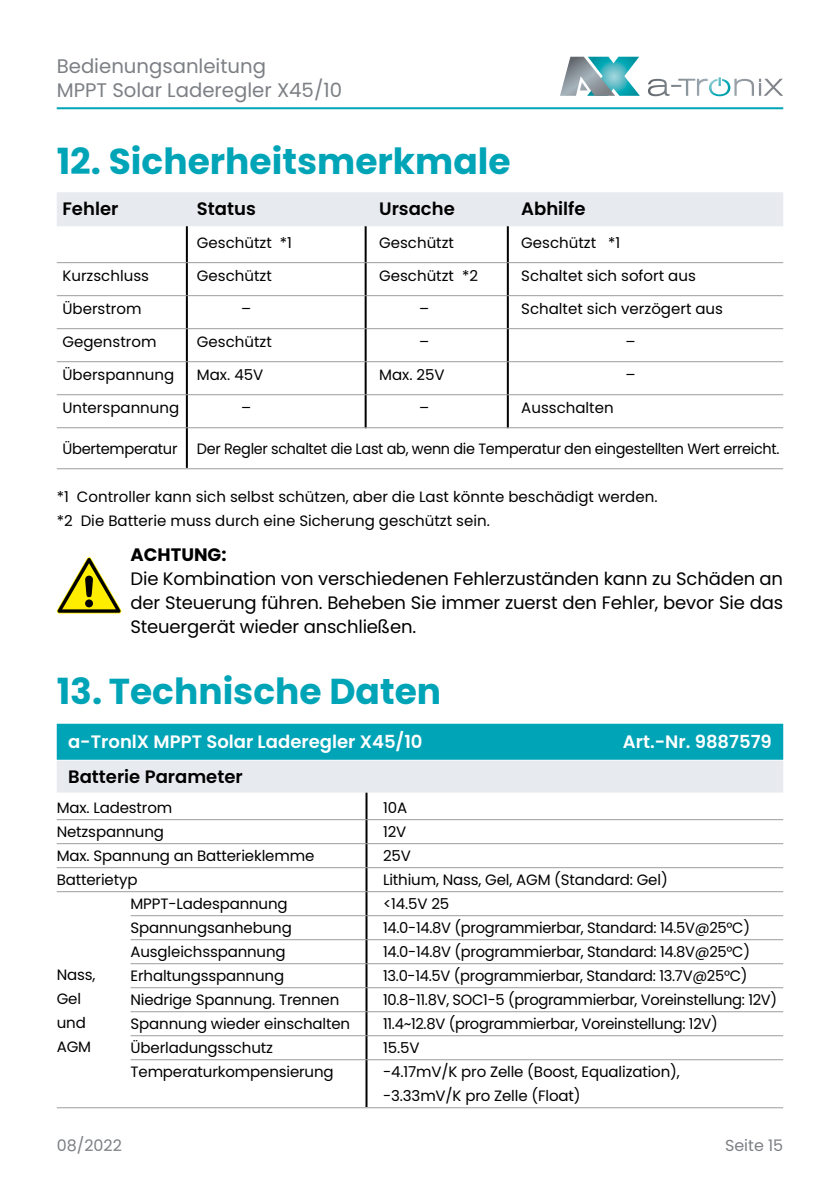
<style>
.page{position:relative;width:840px;height:1191px;background:#fff}
.page>*{position:absolute;margin:0;border:0;box-sizing:border-box;transform-origin:0 0}
.t1{font:700 36px "Poppins";color:#00a4b7}
.t2{font:19.6px/24.4px "Poppins";color:#7c7f84}
.t3{font:18px/24px "Poppins";letter-spacing:-.01em;color:#000;text-align:justify}
.t4{font:600 18px "Poppins";color:#fff}
.t5{font:600 18px "Poppins";color:#000}
.t6{font:700 18px "Poppins";color:#000}
.t7{font:16px "Poppins";color:#7c7f84}
.t8{font:15px/24px "Poppins";letter-spacing:-.01em;color:#000}
.t9{font:15px "Poppins";letter-spacing:-.01em;color:#000;scale:.96 1}
</style>
<div class="page">
<hr style="left:57px;top:107px;width:725px;height:2px;background:#00a4b7">
<svg style="left:560px;top:57px;width:79px;height:39px"></svg>
<svg style="left:648px;top:77px;width:134px;height:19px"></svg>
<hr style="left:506px;top:223px;width:2px;height:205px;background:#000">
<hr style="left:186px;top:223px;width:2px;height:245px;background:#000">
<hr style="left:364px;top:223px;width:2px;height:205px;background:#000">
<svg style="left:56px;top:557px;width:66px;height:57px"></svg>
<hr style="left:365px;top:792px;width:2px;height:315px;background:#000">
<div style="left:57px;top:192px;width:725px;height:34px;background:#e7eaef"></div>
<hr style="left:57px;top:262px;width:725px;height:1px;background:#9d9d9c">
<hr style="left:57px;top:295px;width:725px;height:1px;background:#9d9d9c">
<hr style="left:57px;top:328px;width:725px;height:1px;background:#9d9d9c">
<hr style="left:57px;top:361px;width:725px;height:1px;background:#9d9d9c">
<hr style="left:57px;top:394px;width:725px;height:1px;background:#9d9d9c">
<hr style="left:57px;top:427px;width:725px;height:1px;background:#9d9d9c">
<hr style="left:57px;top:468px;width:725px;height:1px;background:#9d9d9c">
<div style="left:57px;top:723px;width:725px;height:36px;background:#00a4b7"></div>
<div style="left:57px;top:760px;width:725px;height:32px;background:#e7eaef"></div>
<hr style="left:57px;top:819px;width:725px;height:1px;background:#9d9d9c">
<hr style="left:57px;top:843px;width:725px;height:1px;background:#9d9d9c">
<hr style="left:57px;top:867px;width:725px;height:1px;background:#9d9d9c">
<hr style="left:57px;top:891px;width:725px;height:1px;background:#9d9d9c">
<hr style="left:130px;top:915px;width:652px;height:1px;background:#9d9d9c">
<hr style="left:130px;top:939px;width:652px;height:1px;background:#9d9d9c">
<hr style="left:130px;top:963px;width:652px;height:1px;background:#9d9d9c">
<hr style="left:130px;top:987px;width:652px;height:1px;background:#9d9d9c">
<hr style="left:130px;top:1011px;width:652px;height:1px;background:#9d9d9c">
<hr style="left:130px;top:1035px;width:652px;height:1px;background:#9d9d9c">
<hr style="left:130px;top:1059px;width:652px;height:1px;background:#9d9d9c">
<hr style="left:57px;top:1107px;width:725px;height:1px;background:#9d9d9c">
<h2 class="t2" style="left:57px;top:54px;width:286px">Bedienungsanleitung<br>MPPT Solar Laderegler X45/10</h2>
<h1 class="t1" style="left:57px;top:140px;width:455px">12. Sicherheitsmerkmale</h1>
<p class="t5" style="left:62px;top:198px;width:57px">Fehler</p>
<p class="t5" style="left:197px;top:198px;width:60px">Status</p>
<p class="t5" style="left:379px;top:198px;width:77px">Ursache</p>
<p class="t5" style="left:521px;top:198px;width:66px">Abhilfe</p>
<p class="t8" style="left:197px;top:231px;width:96px">Geschützt *1</p>
<p class="t8" style="left:379px;top:231px;width:76px">Geschützt</p>
<p class="t8" style="left:521px;top:231px;width:100px">Geschützt *1</p>
<p class="t8" style="left:62px;top:264px;width:88px">Kurzschluss</p>
<p class="t8" style="left:197px;top:264px;width:76px">Geschützt</p>
<p class="t8" style="left:379px;top:264px;width:100px">Geschützt *2</p>
<p class="t8" style="left:521px;top:264px;width:176px">Schaltet sich sofort aus</p>
<p class="t8" style="left:62px;top:297px;width:81px">Überstrom</p>
<p class="t8" style="left:241px;top:297px;width:12px">–</p>
<p class="t8" style="left:419px;top:297px;width:12px">–</p>
<p class="t8" style="left:521px;top:297px;width:203px">Schaltet sich verzögert aus</p>
<p class="t8" style="left:62px;top:330px;width:95px">Gegenstrom</p>
<p class="t8" style="left:197px;top:330px;width:76px">Geschützt</p>
<p class="t8" style="left:419px;top:330px;width:12px">–</p>
<p class="t8" style="left:625px;top:330px;width:12px">–</p>
<p class="t8" style="left:62px;top:363px;width:113px">Überspannung</p>
<p class="t8" style="left:197px;top:363px;width:68px">Max. 45V</p>
<p class="t8" style="left:379px;top:363px;width:67px">Max. 25V</p>
<p class="t8" style="left:625px;top:363px;width:12px">–</p>
<p class="t8" style="left:62px;top:396px;width:118px">Unterspannung</p>
<p class="t8" style="left:241px;top:396px;width:12px">–</p>
<p class="t8" style="left:419px;top:396px;width:12px">–</p>
<p class="t8" style="left:521px;top:396px;width:94px">Ausschalten</p>
<p class="t8" style="left:62px;top:437px;width:116px">Übertemperatur</p>
<p class="t9" style="left:197px;top:440px;width:608px">Der Regler schaltet die Last ab, wenn die Temperatur den eingestellten Wert erreicht.</p>
<p class="t8" style="left:57px;top:485px;width:602px">*1 Controller kann sich selbst schützen, aber die Last könnte beschädigt werden. *2 Die Batterie muss durch eine Sicherung geschützt sein.</p>
<p class="t6" style="left:130px;top:545px;width:97px">ACHTUNG:</p>
<p class="t3" style="left:130px;top:567px;width:653px">Die Kombination von verschiedenen Fehlerzuständen kann zu Schäden an der Steuerung führen. Beheben Sie immer zuerst den Fehler, bevor Sie das Steuergerät wieder anschließen.</p>
<h1 class="t1" style="left:57px;top:670px;width:385px">13. Technische Daten</h1>
<p class="t4" style="left:68px;top:731px;width:356px">a-TronlX MPPT Solar Laderegler X45/10</p>
<p class="t4" style="left:622px;top:731px;width:150px">Art.-Nr. 9887579</p>
<p class="t5" style="left:68px;top:766px;width:176px">Batterie Parameter</p>
<p class="t8" style="left:57px;top:795px;width:117px">Max. Ladestrom</p>
<p class="t8" style="left:383px;top:795px;width:26px">10A</p>
<p class="t8" style="left:57px;top:819px;width:109px">Netzspannung</p>
<p class="t8" style="left:383px;top:819px;width:25px">12V</p>
<p class="t8" style="left:57px;top:843px;width:259px">Max. Spannung an Batterieklemme</p>
<p class="t8" style="left:383px;top:843px;width:29px">25V</p>
<p class="t8" style="left:57px;top:867px;width:82px">Batterietyp</p>
<p class="t8" style="left:383px;top:867px;width:286px">Lithium, Nass, Gel, AGM (Standard: Gel)</p>
<p class="t8" style="left:130px;top:891px;width:158px">MPPT-Ladespannung</p>
<p class="t8" style="left:383px;top:891px;width:68px">&lt;14.5V 25</p>
<p class="t8" style="left:130px;top:915px;width:163px">Spannungsanhebung</p>
<p class="t8" style="left:383px;top:915px;width:368px">14.0-14.8V (programmierbar, Standard: 14.5V@25°C)</p>
<p class="t8" style="left:130px;top:939px;width:156px">Ausgleichsspannung</p>
<p class="t8" style="left:383px;top:939px;width:368px">14.0-14.8V (programmierbar, Standard: 14.8V@25°C)</p>
<p class="t8" style="left:130px;top:963px;width:155px">Erhaltungsspannung</p>
<p class="t8" style="left:383px;top:963px;width:366px">13.0-14.5V (programmierbar, Standard: 13.7V@25°C)</p>
<p class="t8" style="left:130px;top:987px;width:210px">Niedrige Spannung. Trennen</p>
<p class="t8" style="left:383px;top:987px;width:395px">10.8-11.8V, SOC1-5 (programmierbar, Voreinstellung: 12V)</p>
<p class="t8" style="left:130px;top:1011px;width:221px">Spannung wieder einschalten</p>
<p class="t8" style="left:383px;top:1011px;width:336px">11.4~12.8V (programmierbar, Voreinstellung: 12V)</p>
<p class="t8" style="left:130px;top:1035px;width:144px">Überladungsschutz</p>
<p class="t8" style="left:383px;top:1035px;width:38px">15.5V</p>
<p class="t8" style="left:130px;top:1059px;width:204px">Temperaturkompensierung</p>
<p class="t8" style="left:383px;top:1059px;width:298px">-4.17mV/K pro Zelle (Boost, Equalization), -3.33mV/K pro Zelle (Float)</p>
<p class="t8" style="left:57px;top:962px;width:40px">Nass,<br>Gel und<br>AGM</p>
<p class="t7" style="left:57px;top:1136px;width:67px">08/2022</p>
<p class="t7" style="left:724px;top:1136px;width:60px">Seite 15</p>
</div>
